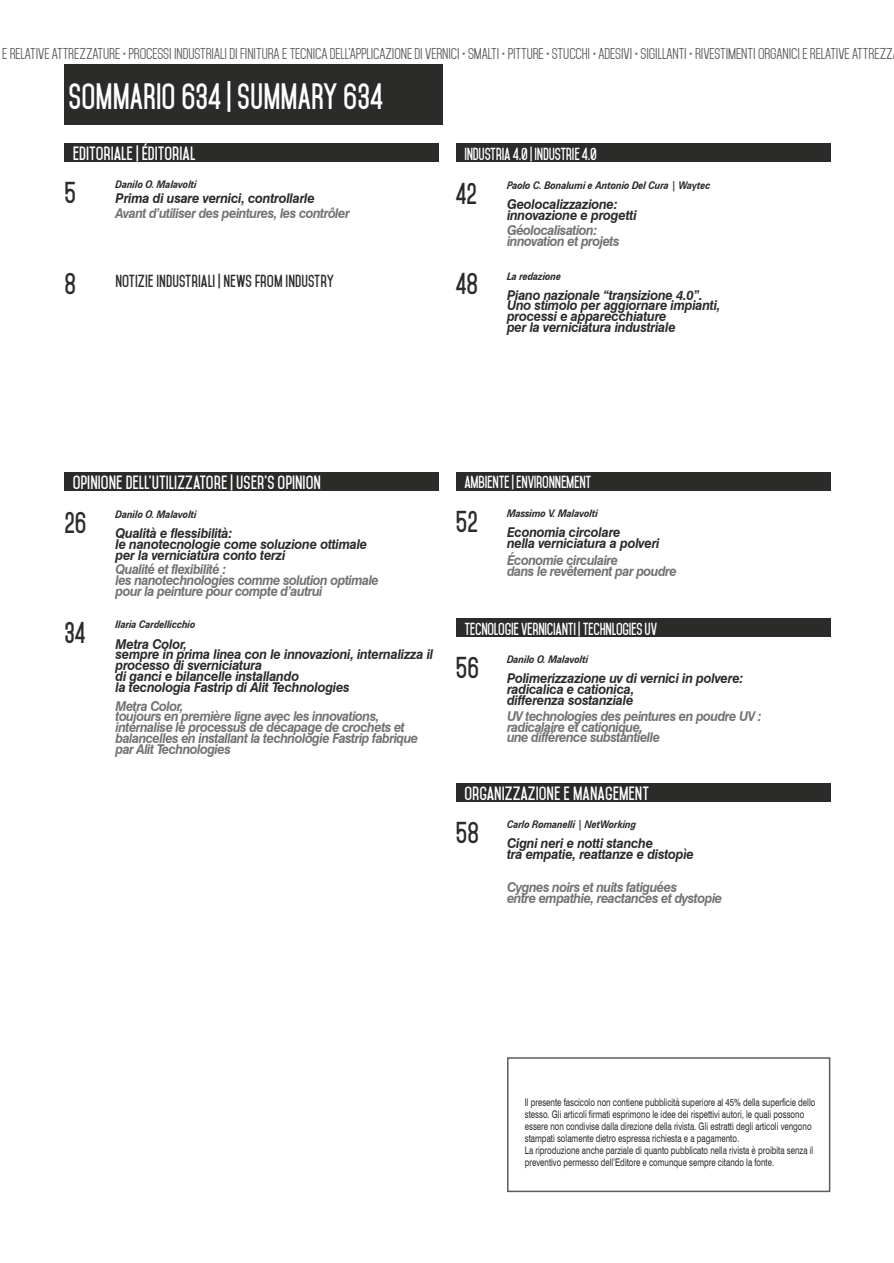
<style>
.page{position:relative;width:894px;height:1263px;background:#fff}
.page>*{position:absolute;margin:0;border:0;box-sizing:border-box;transform-origin:0 0}
.t1{font:700 31.5px "Mohave";color:#fff;scale:.9 1}
.t2{font:700 25.95px "Mohave";color:#2b2b2a;scale:.9 1}
.t3{font:700 16.5px "Mohave";color:#fff;scale:.95 1}
.t4{font:700 15px "Mohave";letter-spacing:-.02em;color:#fff;scale:.9 1}
.t5{font:700 15px "Mohave";color:#2b2b2a;scale:.95 1}
.t6{font:italic 700 13.5px/10.8px "Swiss 721 BT";letter-spacing:-.02em;color:#2b2b2a;scale:.95 1}
.t7{font:italic 700 13.5px/10.8px "Swiss 721 BT";letter-spacing:-.04em;color:#737373;scale:.94 1}
.t8{font:13.5px "Mohave";letter-spacing:-.01em;color:#5c5c5b}
.t9{font:10.5px/12px "Swiss 721 BT";color:#2b2b2a;scale:.75 1}
.t10{font:italic 700 10.5px "Zurich BT";letter-spacing:-.02em;color:#2b2b2a;scale:.9 1}
</style>
<div class="page">
<div style="left:64px;top:64px;width:378px;height:60px;background:#2b2b2a"></div>
<div style="left:64px;top:472px;width:374px;height:19px;background:#2b2b2a"></div>
<div style="left:455px;top:144px;width:375px;height:18px;background:#2b2b2a"></div>
<div style="left:455px;top:618px;width:375px;height:19px;background:#2b2b2a"></div>
<div style="left:455px;top:783px;width:375px;height:18px;background:#2b2b2a"></div>
<div style="left:455px;top:472px;width:375px;height:18px;background:#2b2b2a"></div>
<div style="left:507px;top:1057px;width:323px;height:134px;border:2px solid #5c5c5b"></div>
<div style="left:64px;top:143px;width:374px;height:18px;background:#2b2b2a"></div>
<p class="t8" style="left:2px;top:46px;width:891px">E RELATIVE ATTREZZATURE • PROCESSI INDUSTRIALI DI FINITURA E TECNICA DELL’APPLICAZIONE DI VERNICI • SMALTI • PITTURE • STUCCHI • ADESIVI • SIGILLANTI • RIVESTIMENTI ORGANICI E RELATIVE ATTREZZ</p>
<h1 class="t1" style="left:69px;top:77px;width:350px">SOMMARIO 634 | SUMMARY 634</h1>
<p class="t3" style="left:73px;top:143px;width:130px">EDITORIALE | ÉDITORIAL</p>
<p class="t4" style="left:464px;top:144px;width:149px">INDUSTRIA 4.0 | INDUSTRIE 4.0</p>
<p class="t10" style="left:115px;top:177px;width:92px">Danilo O. Malavolti</p>
<h2 class="t2" style="left:64px;top:176px;width:14px">5</h2>
<p class="t6" style="left:115px;top:192px;width:211px">Prima di usare vernici, controllarle</p>
<p class="t7" style="left:115px;top:208px;width:251px">Avant d’utiliser des peintures, les contrôler</p>
<h2 class="t2" style="left:455px;top:177px;width:25px">42</h2>
<p class="t10" style="left:507px;top:177px;width:228px">Paolo C. Bonalumi e Antonio Del Cura | Waytec</p>
<p class="t6" style="left:507px;top:198px;width:138px">Geolocalizzazione: innovazione e progetti</p>
<p class="t7" style="left:507px;top:224px;width:121px">Géolocalisation: innovation et projets</p>
<h2 class="t2" style="left:64px;top:268px;width:14px">8</h2>
<p class="t5" style="left:115px;top:272px;width:231px">NOTIZIE INDUSTRIALI | NEWS FROM INDUSTRY</p>
<h2 class="t2" style="left:455px;top:268px;width:26px">48</h2>
<p class="t10" style="left:507px;top:268px;width:62px">La redazione</p>
<p class="t6" style="left:507px;top:289px;width:226px">Piano nazionale “transizione 4.0”.<br>Uno stimolo per aggiornare impianti, processi e apparecchiature<br>per la verniciatura industriale</p>
<p class="t3" style="left:73px;top:472px;width:262px">OPINIONE DELL’UTILIZZATORE | USER’S OPINION</p>
<h2 class="t2" style="left:64px;top:506px;width:26px">26</h2>
<h2 class="t2" style="left:64px;top:617px;width:25px">34</h2>
<p class="t10" style="left:115px;top:506px;width:92px">Danilo O. Malavolti</p>
<p class="t6" style="left:115px;top:527px;width:266px">Qualità e flessibilità:<br>le nanotecnologie come soluzione ottimale per la verniciatura conto terzi</p>
<p class="t7" style="left:115px;top:564px;width:282px">Qualité et flexibilité :<br>les nanotechnologies comme solution optimale pour la peinture pour compte d’autrui</p>
<p class="t10" style="left:115px;top:616px;width:91px">Ilaria Cardellicchio</p>
<p class="t6" style="left:115px;top:638px;width:336px">Metra Color,<br>sempre in prima linea con le innovazioni, internalizza il processo di sverniciatura<br>di ganci e bilancelle installando<br>la tecnologia Fastrip di Alit Technologies</p>
<p class="t7" style="left:115px;top:700px;width:323px">Metra Color,<br>toujours en première ligne avec les innovations, internalise le processus de décapage de crochets et balancelles en installant la technologie Fastrip fabrique par Alit Technologies</p>
<p class="t4" style="left:464px;top:473px;width:142px">AMBIENTE | ENVIRONNEMENT</p>
<h2 class="t2" style="left:455px;top:505px;width:26px">52</h2>
<p class="t10" style="left:507px;top:505px;width:103px">Massimo V. Malavolti</p>
<p class="t6" style="left:507px;top:526px;width:162px">Economia circolare<br>nella verniciatura a polveri</p>
<p class="t7" style="left:507px;top:554px;width:182px">Économie circulaire<br>dans le revêtement par poudre</p>
<p class="t4" style="left:464px;top:619px;width:215px">TECNOLOGIE VERNICIANTI | TECHNLOGIES UV</p>
<h2 class="t2" style="left:455px;top:652px;width:27px">56</h2>
<p class="t10" style="left:507px;top:652px;width:92px">Danilo O. Malavolti</p>
<p class="t6" style="left:507px;top:673px;width:250px">Polimerizzazione uv di vernici in polvere: radicalica e cationica,<br>differenza sostanziale</p>
<p class="t7" style="left:507px;top:710px;width:272px">UV technologies des peintures en poudre UV : radicalaire et cationique,<br>une différence substantielle</p>
<p class="t3" style="left:464px;top:783px;width:196px">ORGANIZZAZIONE E MANAGEMENT</p>
<h2 class="t2" style="left:455px;top:816px;width:27px">58</h2>
<p class="t10" style="left:507px;top:816px;width:145px">Carlo Romanelli | NetWorking</p>
<p class="t6" style="left:507px;top:837px;width:198px">Cigni neri e notti stanche<br>tra empatie, reattanze e distopìe</p>
<p class="t7" style="left:507px;top:881px;width:230px">Cygnes noirs et nuits fatiguées<br>entre empathie, reactances et dystopie</p>
<p class="t9" style="left:524px;top:1095px;width:389px">Il presente fascicolo non contiene pubblicità superiore al 45% della superficie dello stesso. Gli articoli firmati esprimono le idee dei rispettivi autori, le quali possono essere non condivise dalla direzione della rivista. Gli estratti degli articoli vengono stampati solamente dietro espressa richiesta e a pagamento.<br>La riproduzione anche parziale di quanto pubblicato nella rivista è proibita senza il preventivo permesso dell’Editore e comunque sempre citando la fonte.</p>
</div>
